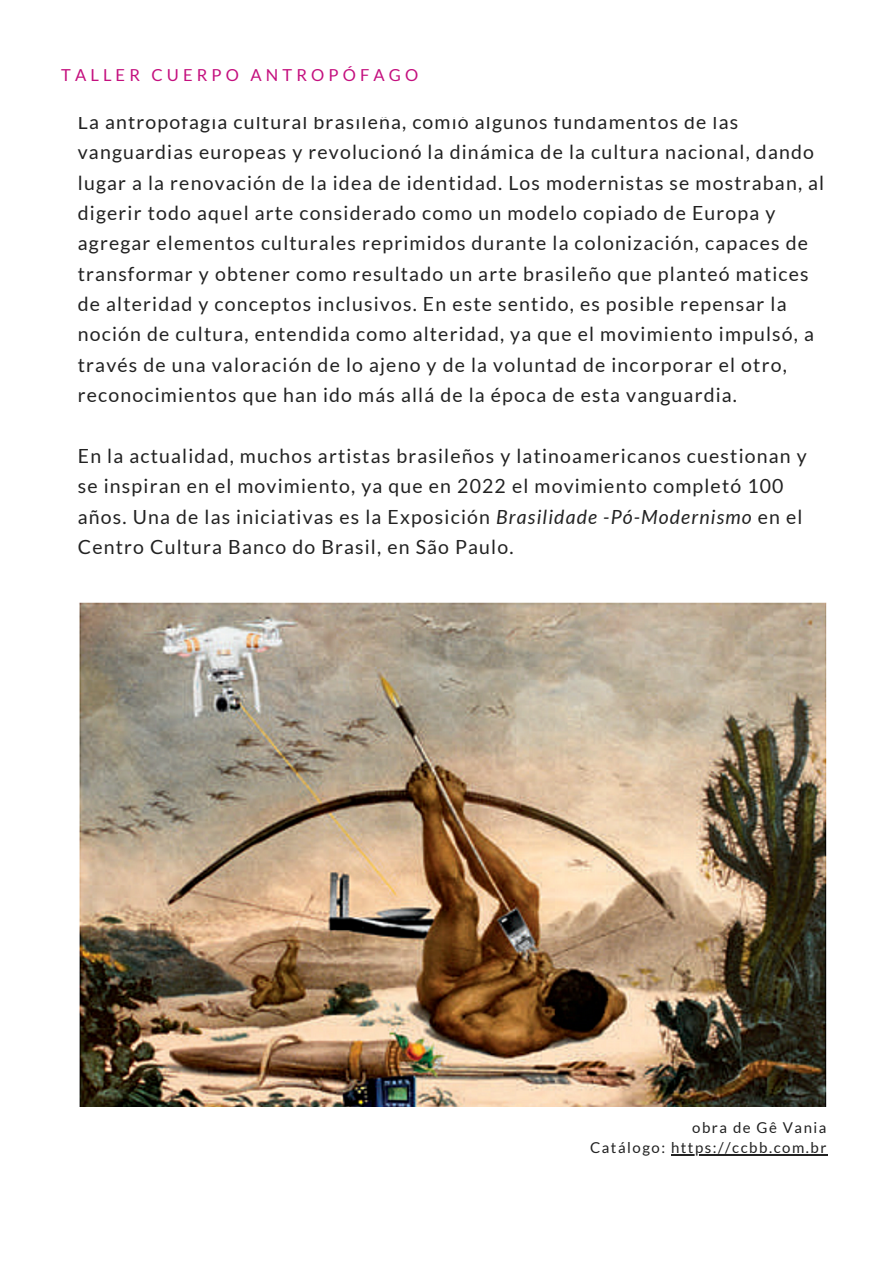
<style>
.page{position:relative;width:893px;height:1264px;background:#fff}
.page>*{position:absolute;margin:0;border:0;box-sizing:border-box;transform-origin:0 0}
.t1{font:19.5px/30.3px "Lato";letter-spacing:.06em;color:#222}
.t2{font:16.5px "Lato";letter-spacing:.25em;color:#c40f7e}
.t3{font:15px/20.2px "Lato";letter-spacing:.1em;color:#222;text-align:right}
.s1{font-style:italic}
</style>
<div class="page">
<img style="left:79px;top:602px;width:747px;height:504px">
<hr style="left:671px;top:1154px;width:156px;height:1px;background:#222">
<p class="t2" style="left:61px;top:65px;width:358px">TALLER CUERPO ANTROPÓFAGO</p>
<p class="t1" style="left:78px;top:106px;width:747px">La antropofagia cultural brasileña, comió algunos fundamentos de las vanguardias europeas y revolucionó la dinámica de la cultura nacional, dando lugar a la renovación de la idea de identidad. Los modernistas se mostraban, al digerir todo aquel arte considerado como un modelo copiado de Europa y agregar elementos culturales reprimidos durante la colonización, capaces de transformar y obtener como resultado un arte brasileño que planteó matices de alteridad y conceptos inclusivos. En este sentido, es posible repensar la noción de cultura, entendida como alteridad, ya que el movimiento impulsó, a través de una valoración de lo ajeno y de la voluntad de incorporar el otro, reconocimientos que han ido más allá de la época de esta vanguardia.</p>
<p class="t1" style="left:78px;top:440px;width:730px">En la actualidad, muchos artistas brasileños y latinoamericanos cuestionan y se inspiran en el movimiento, ya que en 2022 el movimiento completó 100 años. Una de las iniciativas es la Exposición <span class="s1">Brasilidade -Pó-Modernismo</span> en el Centro Cultura Banco do Brasil, en São Paulo.</p>
<p class="t3" style="left:590px;top:1117px;width:238px">obra de Gê Vania<br>Catálogo: https://ccbb.com.br</p>
</div>
